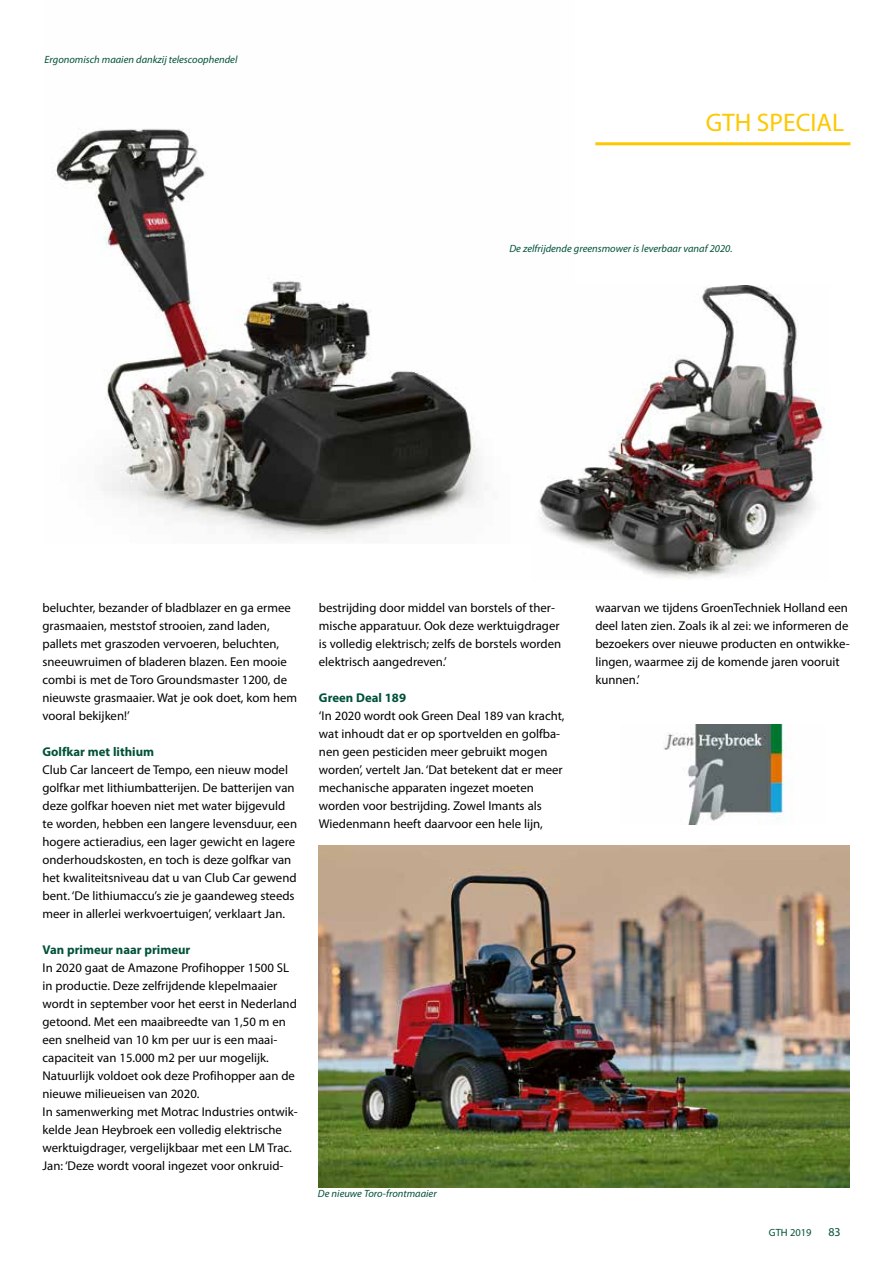
<style>
.page{position:relative;width:893px;height:1263px;background:#fff}
.page>*{position:absolute;margin:0;border:0;box-sizing:border-box;transform-origin:0 0}
.t1{font:25.5px "Myriad Pro";color:#fec800}
.t2{font:12.75px/18px "Myriad Pro";color:#000}
.t3{font:700 12.75px "Myriad Pro";color:#005139}
.t4{font:12px "Myriad Pro";color:#005139}
.t5{font:italic 10.5px "Myriad Pro";color:#005139}
.t6{font:10.5px "Myriad Pro";color:#005139}
</style>
<div class="page">
<hr style="left:595px;top:142px;width:255px;height:3px;background:#fec800">
<img style="left:54px;top:129px;width:425px;height:410px">
<img style="left:539px;top:286px;width:286px;height:293px">
<img style="left:663px;top:724px;width:128px;height:100px">
<img style="left:319px;top:845px;width:531px;height:342px">
<p class="t5" style="left:45px;top:53px;width:194px">Ergonomisch maaien dankzij telescoophendel</p>
<h1 class="t1" style="left:706px;top:107px;width:140px">GTH SPECIAL</h1>
<p class="t5" style="left:509px;top:242px;width:225px">De zelfrijdende greensmower is leverbaar vanaf 2020.</p>
<p class="t2" style="left:43px;top:599px;width:256px">beluchter, bezander of bladblazer en ga ermee grasmaaien, meststof strooien, zand laden, pallets met graszoden vervoeren, beluchten, sneeuwruimen of bladeren blazen. Een mooie combi is met de Toro Groundsmaster 1200, de nieuwste grasmaaier. Wat je ook doet, kom hem vooral bekijken!’</p>
<p class="t3" style="left:43px;top:743px;width:113px">Golfkar met lithium</p>
<p class="t2" style="left:43px;top:761px;width:256px">Club Car lanceert de Tempo, een nieuw model golfkar met lithiumbatterijen. De batterijen van deze golfkar hoeven niet met water bijgevuld te worden, hebben een langere levensduur, een hogere actieradius, een lager gewicht en lagere onderhoudskosten, en toch is deze golfkar van het kwaliteitsniveau dat u van Club Car gewend bent. ‘De lithiumaccu’s zie je gaandeweg steeds meer in allerlei werkvoertuigen’, verklaart Jan.</p>
<p class="t3" style="left:43px;top:941px;width:149px">Van primeur naar primeur</p>
<p class="t2" style="left:43px;top:959px;width:257px">In 2020 gaat de Amazone Profihopper 1500 SL in productie. Deze zelfrijdende klepelmaaier wordt in september voor het eerst in Nederland getoond. Met een maaibreedte van 1,50 m en een snelheid van 10 km per uur is een maai&shy;capaciteit van 15.000 m2 per uur mogelijk.<br>Natuurlijk voldoet ook deze Profihopper aan de nieuwe milieueisen van 2020.<br>In samenwerking met Motrac Industries ontwik&shy;kelde Jean Heybroek een volledig elektrische werktuigdrager, vergelijkbaar met een LM Trac.<br>Jan: ‘Deze wordt vooral ingezet voor onkruid-</p>
<p class="t2" style="left:319px;top:599px;width:244px">bestrijding door middel van borstels of ther&shy;mische apparatuur. Ook deze werktuigdrager is volledig elektrisch; zelfs de borstels worden elektrisch aangedreven.’</p>
<p class="t3" style="left:319px;top:689px;width:89px">Green Deal 189</p>
<p class="t2" style="left:319px;top:707px;width:247px">‘In 2020 wordt ook Green Deal 189 van kracht, wat inhoudt dat er op sportvelden en golfba&shy;nen geen pesticiden meer gebruikt mogen worden’, vertelt Jan. ‘Dat betekent dat er meer mechanische apparaten ingezet moeten worden voor bestrijding. Zowel Imants als Wiedenmann heeft daarvoor een hele lijn,</p>
<p class="t5" style="left:318px;top:1187px;width:120px">De nieuwe Toro-frontmaaier</p>
<p class="t2" style="left:595px;top:599px;width:256px">waarvan we tijdens GroenTechniek Holland een deel laten zien. Zoals ik al zei: we informeren de bezoekers over nieuwe producten en ontwikke&shy;lingen, waarmee zij de komende jaren vooruit kunnen.’</p>
<p class="t6" style="left:769px;top:1226px;width:44px">GTH 2019</p>
<p class="t4" style="left:828px;top:1224px;width:14px">83</p>
</div>
